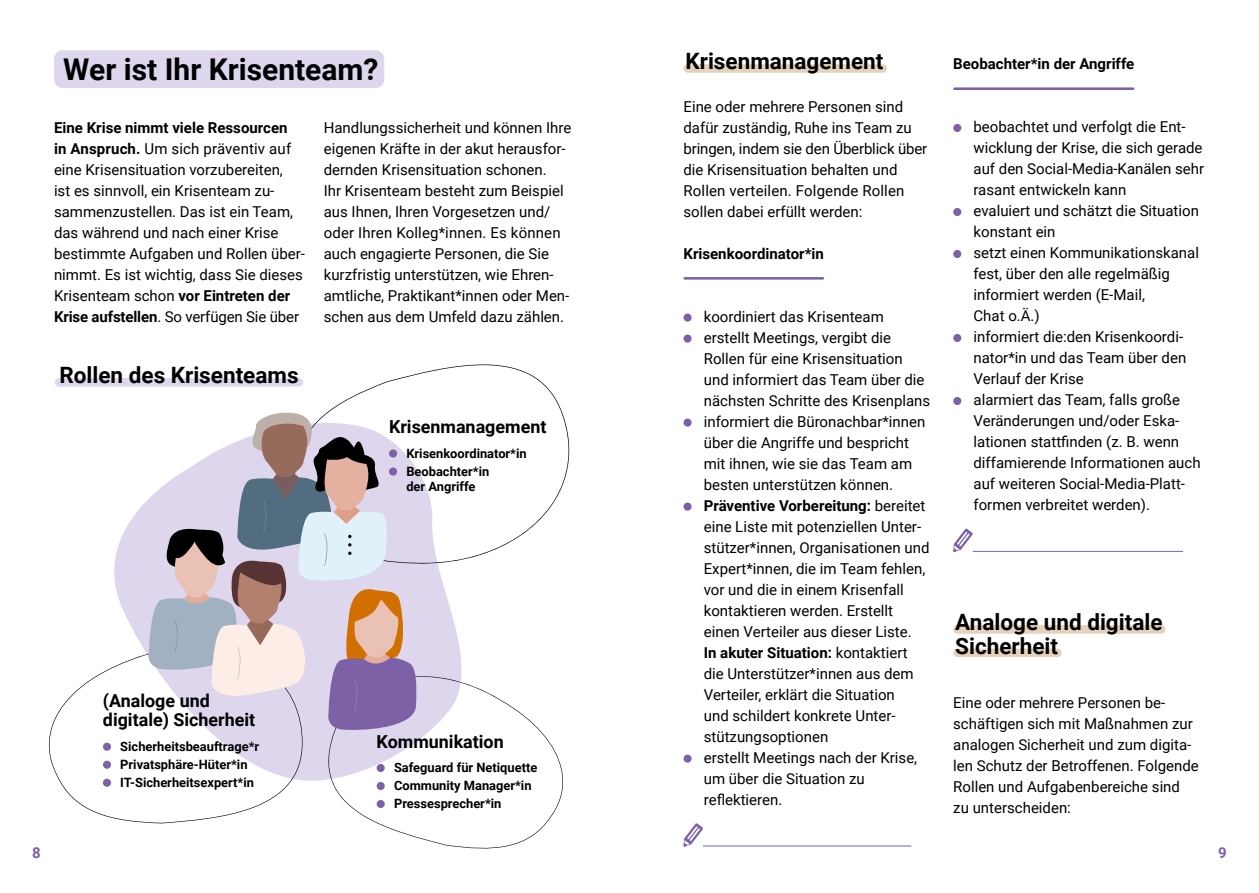
<style>
.page{position:relative;width:1259px;height:893px;background:#fff}
.page>*{position:absolute;margin:0;border:0;box-sizing:border-box;transform-origin:0 0}
.t1{font:700 30px "Roboto";color:#000}
.t2{font:700 22.5px/24px "Roboto";color:#000}
.t3{font:700 17.85px/19px "Roboto";color:#000}
.t4{font:15px/21px "Roboto";color:#000}
.t5{font:700 15px "Roboto";color:#000}
.t6{font:700 15px "Roboto";color:#7c61a7}
.t7{font:700 12.9px/18px "Roboto";color:#000}
.s1{font-weight:700}
</style>
<div class="page">
<div style="left:54px;top:50px;width:330px;height:38px;background:#ddd6ec;border-radius:9px"></div>
<hr style="left:683px;top:277px;width:141px;height:3px;background:#7c61a7">
<div style="left:683px;top:314px;width:8px;height:8px;background:#7c61a7;border-radius:50%"></div>
<div style="left:683px;top:335px;width:8px;height:8px;background:#7c61a7;border-radius:50%"></div>
<div style="left:683px;top:419px;width:8px;height:8px;background:#7c61a7;border-radius:50%"></div>
<div style="left:683px;top:503px;width:8px;height:8px;background:#7c61a7;border-radius:50%"></div>
<div style="left:683px;top:755px;width:8px;height:8px;background:#7c61a7;border-radius:50%"></div>
<hr style="left:703px;top:846px;width:208px;height:1px;background:#7c61a7">
<svg style="left:683px;top:823px;width:20px;height:24px"></svg>
<hr style="left:953px;top:87px;width:181px;height:3px;background:#7c61a7">
<div style="left:953px;top:124px;width:8px;height:8px;background:#7c61a7;border-radius:50%"></div>
<div style="left:953px;top:208px;width:8px;height:8px;background:#7c61a7;border-radius:50%"></div>
<div style="left:953px;top:250px;width:8px;height:8px;background:#7c61a7;border-radius:50%"></div>
<div style="left:953px;top:334px;width:8px;height:8px;background:#7c61a7;border-radius:50%"></div>
<div style="left:953px;top:397px;width:8px;height:8px;background:#7c61a7;border-radius:50%"></div>
<hr style="left:972px;top:551px;width:211px;height:1px;background:#7c61a7">
<svg style="left:953px;top:528px;width:20px;height:24px"></svg>
<div style="left:953px;top:648px;width:108px;height:9px;background:#e5d2bd;border-radius:4px"></div>
<div style="left:953px;top:625px;width:212px;height:9px;background:#e5d2bd;border-radius:4px"></div>
<div style="left:683px;top:64px;width:204px;height:9px;background:#e5d2bd;border-radius:4px"></div>
<div style="left:55px;top:378px;width:248px;height:9px;background:#ddd6ec;border-radius:4px"></div>
<svg style="left:114px;top:499px;width:35px;height:142px;fill:#ddd6ec"></svg>
<svg style="left:292px;top:364px;width:278px;height:114px"></svg>
<svg style="left:48px;top:641px;width:101px;height:182px"></svg>
<svg style="left:149px;top:409px;width:416px;height:440px"></svg>
<h1 class="t1" style="left:63px;top:49px;width:317px">Wer ist Ihr Krisenteam?</h1>
<p class="t4" style="left:54px;top:117px;width:252px"><span class="s1">Eine Krise nimmt viele Ressourcen<br>in Anspruch.</span> Um sich präventiv auf eine Krisensituation vorzubereiten,<br>ist es sinnvoll, ein Krisenteam zu&shy;sammenzustellen. Das ist ein Team, das während und nach einer Krise bestimmte Aufgaben und Rollen über&shy;nimmt. Es ist wichtig, dass Sie dieses Krisenteam schon <span class="s1">vor Eintreten der Krise aufstellen</span>. So verfügen Sie über</p>
<p class="t4" style="left:324px;top:117px;width:249px">Handlungssicherheit und können Ihre eigenen Kräfte in der akut herausfor&shy;dernden Krisensituation schonen.<br>Ihr Krisenteam besteht zum Beispiel aus Ihnen, Ihren Vorgesetzen und/ oder Ihren Kolleg*innen. Es können auch engagierte Personen, die Sie kurzfristig unterstützen, wie Ehren&shy;amtliche, Praktikant*innen oder Men&shy;schen aus dem Umfeld dazu zählen.</p>
<h2 class="t2" style="left:59px;top:362px;width:241px">Rollen des Krisenteams</h2>
<p class="t3" style="left:103px;top:691px;width:154px">(Analoge und digitale) Sicherheit</p>
<p class="t7" style="left:120px;top:737px;width:140px">Sicherheitsbeauftrage*r<br>Privatsphäre-Hüter*in<br>IT-Sicherheitsexpert*in</p>
<p class="t3" style="left:389px;top:417px;width:159px">Krisenmanagement</p>
<p class="t7" style="left:406px;top:443px;width:122px">Krisenkoordinator*in<br>Beobachter*in</p>
<p class="t7" style="left:406px;top:477px;width:71px">der Angriffe</p>
<p class="t3" style="left:377px;top:731px;width:129px">Kommunikation</p>
<p class="t7" style="left:394px;top:758px;width:145px">Safeguard für Netiquette<br>Community Manager*in<br>Pressesprecher*in</p>
<h2 class="t2" style="left:685px;top:48px;width:199px">Krisenmanagement</h2>
<p class="t4" style="left:683px;top:95px;width:245px">Eine oder mehrere Personen sind dafür zuständig, Ruhe ins Team zu bringen, indem sie den Überblick über die Krisensituation behalten und Rollen verteilen. Folgende Rollen sollen dabei erfüllt werden:</p>
<p class="t5" style="left:683px;top:243px;width:142px">Krisenkoordinator*in</p>
<p class="t4" style="left:704px;top:305px;width:228px">koordiniert das Krisenteam erstellt Meetings, vergibt die<br>Rollen für eine Krisensituation und informiert das Team über die nächsten Schritte des Krisenplans informiert die Büronachbar*innen über die Angriffe und bespricht mit ihnen, wie sie das Team am besten unterstützen können.<br><span class="s1">Präventive Vorbereitung:</span> bereitet eine Liste mit potenziellen Unter&shy;stützer*innen, Organisationen und<br>Expert*innen, die im Team fehlen, vor und die in einem Krisenfall kontaktieren werden. Erstellt einen Verteiler aus dieser Liste.<br><span class="s1">In akuter Situation:</span> kontaktiert die Unterstützer*innen aus dem<br>Verteiler, erklärt die Situation<br>und schildert konkrete Unter&shy;stützungsoptionen<br>erstellt Meetings nach der Krise, um über die Situation zu reflektieren.</p>
<p class="t5" style="left:953px;top:53px;width:183px">Beobachter*in der Angriffe</p>
<p class="t4" style="left:973px;top:116px;width:232px">beobachtet und verfolgt die Ent&shy;wicklung der Krise, die sich gerade auf den Social-Media-Kanälen sehr rasant entwickeln kann<br>evaluiert und schätzt die Situation konstant ein<br>setzt einen Kommunikationskanal fest, über den alle regelmäßig informiert werden (E-Mail,<br>Chat o.Ä.)<br>informiert die:den Krisenkoordi&shy;nator*in und das Team über den<br>Verlauf der Krise<br>alarmiert das Team, falls große<br>Veränderungen und/oder Eska&shy;lationen stattfinden (z. B. wenn diffamierende Informationen auch auf weiteren Social-Media-Platt&shy;formen verbreitet werden).</p>
<h2 class="t2" style="left:955px;top:609px;width:209px">Analoge und digitale<br>Sicherheit</h2>
<p class="t4" style="left:953px;top:692px;width:247px">Eine oder mehrere Personen be&shy;schäftigen sich mit Maßnahmen zur analogen Sicherheit und zum digita&shy;len Schutz der Betroffenen. Folgende<br>Rollen und Aufgabenbereiche sind zu unterscheiden:</p>
<p class="t6" style="left:32px;top:842px;width:10px">8</p>
<p class="t6" style="left:1218px;top:842px;width:10px">9</p>
</div>
